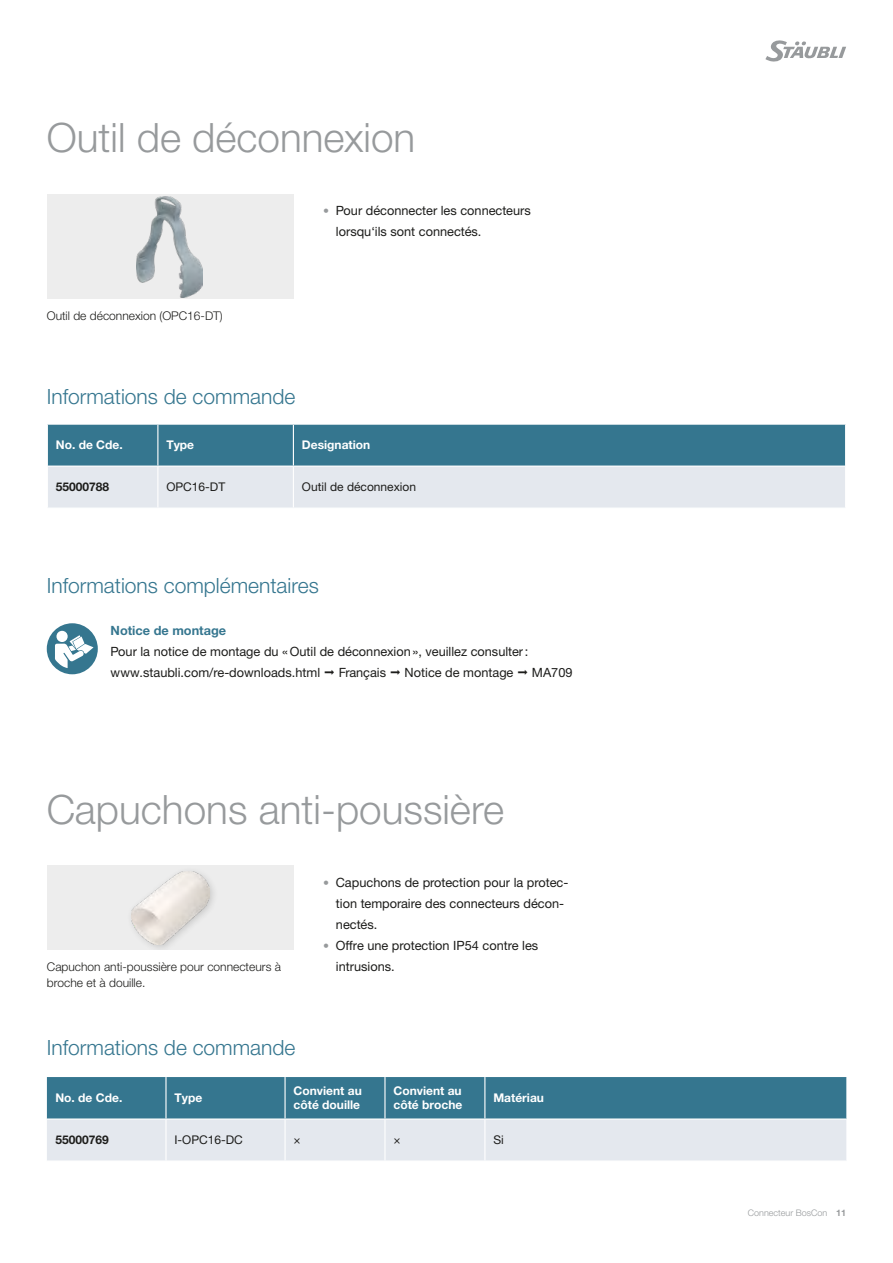
<style>
.page{position:relative;width:893px;height:1263px;background:#fff}
.page>*{position:absolute;margin:0;border:0;box-sizing:border-box;transform-origin:0 0}
.Headline_Inside_FR{font:300 40.5px "Helvetica Neue LTW1 G";color:#979a9c}
.Subheadline_Inside_FR{font:300 21px "Helvetica Neue LTW1 G";color:#35768f}
.RunningText_Inside_FR{font:12.75px/21px "Helvetica Neue LTW1 G";color:#1d1d1b}
.SubHeadRunningText_Inside_EN{font:700 12.75px "Helvetica Neue LTW1 G";color:#35768f}
.Table_Header_blue_neutral{font:700 12px/13.5px "Helvetica Neue LTW1 G";color:#fff}
.Caption_Inside_neutral{font:300 12px/16.5px "Helvetica Neue LTW1 G";color:#1d1d1b}
.Table_Body_neutral{font:12px "Helvetica Neue LTW1 G";color:#1d1d1b}
.Order-No_neutral{font:700 12px "Helvetica Neue LTW1 G";color:#1d1d1b}
.t1{font:300 9px "Helvetica Neue LTW1 G";color:#979a9c}
.s1{font-weight:300;font-size:12px;color:#979a9c}
.s2{font-weight:700}
</style>
<div class="page">
<svg style="left:765px;top:40px;width:81px;height:22px"></svg>
<div style="left:47px;top:195px;width:246px;height:104px;background:#ededed"></div>
<img style="left:137px;top:197px;width:66px;height:100px">
<div style="left:47px;top:623px;width:51px;height:51px;background:#35768f;border-radius:50%"></div>
<div style="left:56px;top:631px;width:12px;height:11px;background:#fff;border-radius:50%"></div>
<svg style="left:55px;top:635px;width:39px;height:33px"></svg>
<svg style="left:48px;top:425px;width:797px;height:82px;background:#8cafbe"></svg>
<hr style="left:157px;top:425px;width:1px;height:40px;background:#fff">
<hr style="left:293px;top:425px;width:1px;height:40px;background:#fff">
<hr style="left:157px;top:467px;width:1px;height:40px;background:#fff">
<hr style="left:293px;top:467px;width:1px;height:40px;background:#fff">
<hr style="left:48px;top:465px;width:110px;height:2px;background:#fff">
<hr style="left:158px;top:465px;width:135px;height:2px;background:#fff">
<hr style="left:293px;top:465px;width:552px;height:2px;background:#fff">
<div style="left:47px;top:866px;width:247px;height:84px;background:#ededed"></div>
<div style="left:126px;top:866px;width:93px;height:84px;background:#1d1d1b;opacity:.2"></div>
<img style="left:131px;top:872px;width:78px;height:72px">
<svg style="left:47px;top:1077px;width:799px;height:83px;background:#8cafbe"></svg>
<hr style="left:165px;top:1077px;width:2px;height:41px;background:#fff">
<hr style="left:284px;top:1077px;width:2px;height:41px;background:#fff">
<hr style="left:384px;top:1077px;width:2px;height:41px;background:#fff">
<hr style="left:484px;top:1077px;width:1px;height:41px;background:#fff">
<hr style="left:165px;top:1119px;width:2px;height:41px;background:#fff">
<hr style="left:284px;top:1119px;width:2px;height:41px;background:#fff">
<hr style="left:384px;top:1119px;width:2px;height:41px;background:#fff">
<hr style="left:484px;top:1119px;width:1px;height:41px;background:#fff">
<hr style="left:47px;top:1118px;width:119px;height:1px;background:#fff">
<hr style="left:166px;top:1118px;width:119px;height:1px;background:#fff">
<hr style="left:285px;top:1118px;width:100px;height:1px;background:#fff">
<hr style="left:385px;top:1118px;width:100px;height:1px;background:#fff">
<hr style="left:485px;top:1118px;width:361px;height:1px;background:#fff">
<p class="Headline_Inside_FR" style="left:47px;top:113px;width:370px">Outil de déconnexion</p>
<p class="Caption_Inside_neutral" style="left:47px;top:307px;width:178px">Outil de déconnexion (OPC16-DT)</p>
<p class="Subheadline_Inside_FR" style="left:47px;top:383px;width:250px">Informations de commande</p>
<p class="RunningText_Inside_FR" style="left:336px;top:200px;width:196px;text-indent:-13px"><span class="s1">•</span> Pour déconnecter les connecteurs lorsqu‘ils sont connectés.</p>
<p class="Table_Header_blue_neutral" style="left:56px;top:438px;width:68px">No. de Cde.</p>
<p class="Table_Header_blue_neutral" style="left:166px;top:438px;width:29px">Type</p>
<p class="Table_Header_blue_neutral" style="left:302px;top:438px;width:70px">Designation</p>
<p class="Order-No_neutral" style="left:56px;top:480px;width:55px">55000788</p>
<p class="Table_Body_neutral" style="left:166px;top:480px;width:60px">OPC16-DT</p>
<p class="Table_Body_neutral" style="left:302px;top:480px;width:116px">Outil de déconnexion</p>
<p class="Subheadline_Inside_FR" style="left:47px;top:572px;width:273px">Informations complémentaires</p>
<p class="SubHeadRunningText_Inside_EN" style="left:111px;top:622px;width:117px">Notice de montage</p>
<p class="RunningText_Inside_FR" style="left:111px;top:641px;width:419px">Pour la notice de montage du «Outil de déconnexion», veuillez consulter:</p>
<p class="RunningText_Inside_FR" style="left:111px;top:662px;width:211px">www.staubli.com/re-downloads.html</p>
<p class="RunningText_Inside_FR" style="left:339px;top:662px;width:49px">Français</p>
<p class="RunningText_Inside_FR" style="left:405px;top:662px;width:110px">Notice de montage</p>
<p class="RunningText_Inside_FR" style="left:532px;top:662px;width:42px">MA709</p>
<p class="Headline_Inside_FR" style="left:47px;top:785px;width:459px">Capuchons anti-poussière</p>
<p class="Caption_Inside_neutral" style="left:47px;top:958px;width:236px">Capuchon anti-poussière pour connecteurs à broche et à douille.</p>
<p class="Subheadline_Inside_FR" style="left:47px;top:1034px;width:250px">Informations de commande</p>
<p class="RunningText_Inside_FR" style="left:336px;top:872px;width:234px;text-indent:-13px"><span class="s1">•</span> Capuchons de protection pour la protec&shy;tion temporaire des connecteurs décon&shy;nectés.</p>
<p class="RunningText_Inside_FR" style="left:336px;top:935px;width:204px;text-indent:-13px"><span class="s1">•</span> Offre une protection IP54 contre les intrusions.</p>
<p class="Table_Header_blue_neutral" style="left:55px;top:1091px;width:68px">No. de Cde.</p>
<p class="Table_Header_blue_neutral" style="left:174px;top:1091px;width:29px">Type</p>
<p class="Table_Header_blue_neutral" style="left:294px;top:1084px;width:70px">Convient au côté douille</p>
<p class="Table_Header_blue_neutral" style="left:393px;top:1084px;width:70px">Convient au côté broche</p>
<p class="Table_Header_blue_neutral" style="left:493px;top:1091px;width:52px">Matériau</p>
<p class="Order-No_neutral" style="left:55px;top:1133px;width:55px">55000769</p>
<p class="Table_Body_neutral" style="left:174px;top:1133px;width:70px">I-OPC16-DC</p>
<p class="Table_Body_neutral" style="left:294px;top:1133px;width:9px">×</p>
<p class="Table_Body_neutral" style="left:393px;top:1133px;width:9px">×</p>
<p class="Table_Body_neutral" style="left:493px;top:1133px;width:12px">Si</p>
<p class="t1" style="left:748px;top:1207px;width:100px">Connecteur BosCon <span class="s2">11</span></p>
</div>
